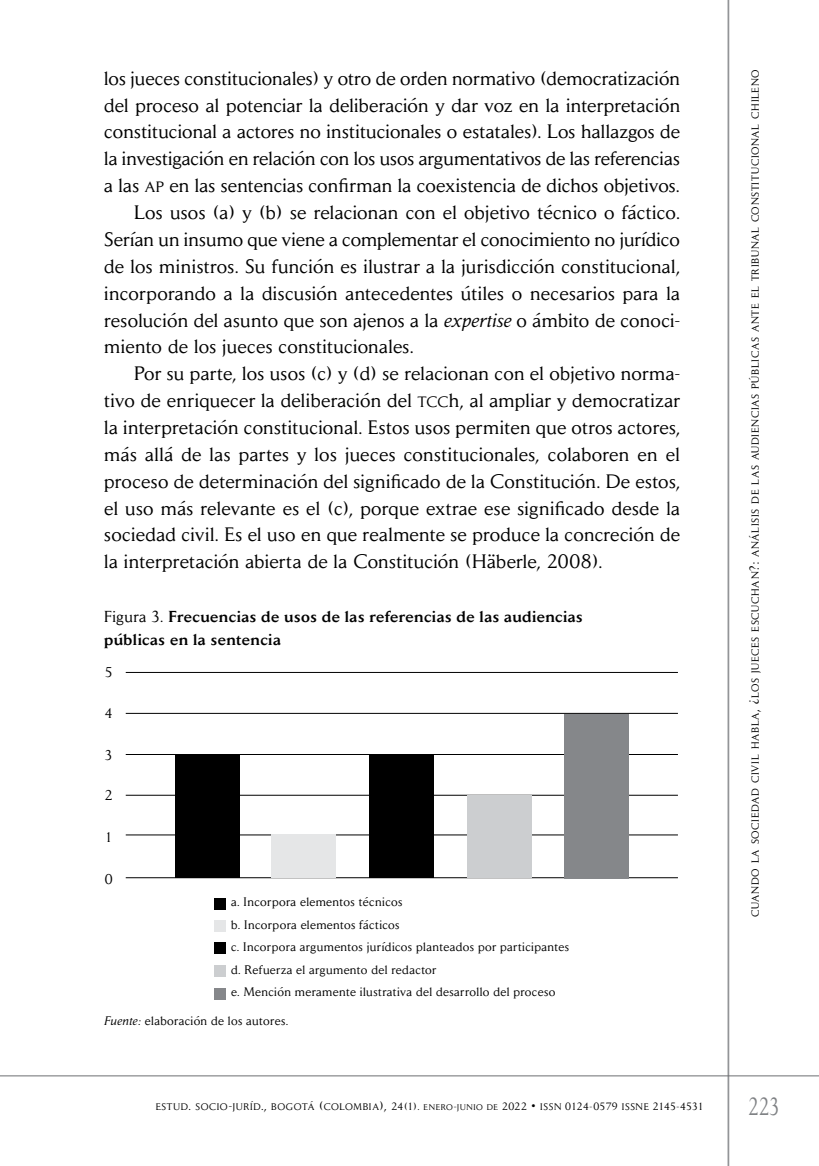
<style>
.page{position:relative;width:819px;height:1166px;background:#fff}
.page>*{position:absolute;margin:0;border:0;box-sizing:border-box;transform-origin:0 0}
.t1{font:24.5px "Daily News";color:#808285;scale:.75 1}
._01Body{font:19.25px/26.9px "Daily News";letter-spacing:.015em;color:#000;text-align:justify}
._12Tit_Cuad_Grf{font:500 15.75px/23.3px "Daily News";letter-spacing:.03em;color:#000}
.t2{font:14px "Daily News";color:#000}
._19Fte_Tab{font:12.25px/22.4px "Daily News";letter-spacing:.035em;color:#000}
.t3{font:10.15px "Daily News";letter-spacing:.075em;color:#000}
.t4{font:9.45px "Daily News";letter-spacing:.065em;color:#000}
.s1{font-size:14.88px}
.s2{font-style:italic}
.s3{font-weight:400}
.s4{font-size:13.12px}
.s5{font-size:12.25px}
.s6{font-size:10.5px}
.s7{font-size:8.05px}
</style>
<div class="page">
<svg style="left:727px;top:0;width:92px;height:1166px"></svg>
<hr style="left:0;top:1075px;width:819px;height:1px;background:#6d6e71">
<div style="left:214px;top:898px;width:11px;height:11px;background:#000"></div>
<div style="left:214px;top:920px;width:11px;height:11px;background:#e5e6e7"></div>
<div style="left:214px;top:965px;width:11px;height:12px;background:#ccced0"></div>
<div style="left:214px;top:942px;width:11px;height:12px;background:#000"></div>
<div style="left:214px;top:988px;width:11px;height:11px;background:#85878a"></div>
<hr style="left:126px;top:672px;width:552px;height:1px;background:#000">
<hr style="left:126px;top:713px;width:552px;height:1px;background:#000">
<hr style="left:126px;top:754px;width:552px;height:1px;background:#000">
<hr style="left:126px;top:795px;width:552px;height:1px;background:#000">
<hr style="left:126px;top:834px;width:552px;height:1px;background:#000">
<hr style="left:126px;top:877px;width:552px;height:1px;background:#000">
<div style="left:175px;top:755px;width:64px;height:123px;background:#000"></div>
<div style="left:369px;top:755px;width:65px;height:123px;background:#000"></div>
<div style="left:563px;top:714px;width:65px;height:164px;background:#85878a"></div>
<div style="left:271px;top:835px;width:65px;height:43px;background:#e5e6e7"></div>
<div style="left:467px;top:795px;width:65px;height:83px;background:#ccced0"></div>
<p class="_01Body" style="left:104px;top:64px;width:577px">los jueces constitucionales) y otro de orden normativo (democratización del proceso al potenciar la deliberación y dar voz en la interpretación constitucional a actores no institucionales o estatales). Los hallazgos de la investigación en relación con los usos argumentativos de las referencias a las <span class="s1">AP</span> en las sentencias confirman la coexistencia de dichos objetivos.</p>
<p class="_01Body" style="left:104px;top:199px;width:577px;text-indent:30px">Los usos (a) y (b) se relacionan con el objetivo técnico o fáctico.<br>Serían un insumo que viene a complementar el conocimiento no jurídico de los ministros. Su función es ilustrar a la jurisdicción constitucional, incorporando a la discusión antecedentes útiles o necesarios para la resolución del asunto que son ajenos a la <span class="s2">expertise</span> o ámbito de conoci&shy;miento de los jueces constitucionales.</p>
<p class="_01Body" style="left:104px;top:360px;width:577px;text-indent:30px">Por su parte, los usos (c) y (d) se relacionan con el objetivo norma&shy;tivo de enriquecer la deliberación del <span class="s1">TCC</span>h, al ampliar y democratizar la interpretación constitucional. Estos usos permiten que otros actores, más allá de las partes y los jueces constitucionales, colaboren en el proceso de determinación del significado de la Constitución. De estos, el uso más relevante es el (c), porque extrae ese significado desde la sociedad civil. Es el uso en que realmente se produce la concreción de la interpretación abierta de la Constitución (Häberle, 2008).</p>
<p class="_12Tit_Cuad_Grf" style="left:104px;top:604px;width:480px"><span class="s3">Figura 3.</span> Frecuencias de usos de las referencias de las audiencias públicas en la sentencia</p>
<p class="t2" style="left:105px;top:664px;width:9px">5</p>
<p class="t2" style="left:105px;top:705px;width:9px">4</p>
<p class="t2" style="left:105px;top:746px;width:9px">3</p>
<p class="t2" style="left:105px;top:787px;width:9px">2</p>
<p class="t2" style="left:105px;top:829px;width:9px">1</p>
<p class="t2" style="left:105px;top:871px;width:9px">0</p>
<p class="_19Fte_Tab" style="left:231px;top:891px;width:173px">a. Incorpora elementos técnicos b. Incorpora elementos fácticos</p>
<p class="_19Fte_Tab" style="left:231px;top:958px;width:207px">d. Refuerza el argumento del redactor</p>
<p class="_19Fte_Tab" style="left:231px;top:935px;width:339px">c. Incorpora argumentos jurídicos planteados por participantes</p>
<p class="_19Fte_Tab" style="left:231px;top:981px;width:326px">e. Mención meramente ilustrativa del desarrollo del proceso</p>
<p class="_19Fte_Tab" style="left:104px;top:1009px;width:185px"><span class="s2">Fuente:</span> elaboración de los autores.</p>
<p class="t3" style="left:749px;top:917px;width:849px;rotate:-90deg">CUANDO LA SOCIEDAD CIVIL HABLA<span class="s4">, ¿</span>LOS JUECES ESCUCHAN<span class="s4">?:</span> ANÁLISIS DE LAS AUDIENCIAS PÚBLICAS ANTE EL TRIBUNAL CONSTITUCIONAL CHILENO</p>
<p class="t4" style="left:156px;top:1101px;width:549px">ESTUD<span class="s5">.</span> SOCIO<span class="s5">-</span>JURÍD<span class="s5">.,</span> BOGOTÁ <span class="s5">(</span>COLOMBIA<span class="s5">),</span> <span class="s6">24(1).</span> <span class="s7">ENERO</span><span class="s6">-</span><span class="s7">JUNIO DE</span> <span class="s6">2022</span> <span class="s5">•</span> ISSN <span class="s6">0124-0579</span> ISSNE <span class="s6">2145-4531</span></p>
<p class="t1" style="left:748px;top:1091px;width:43px">223</p>
</div>
